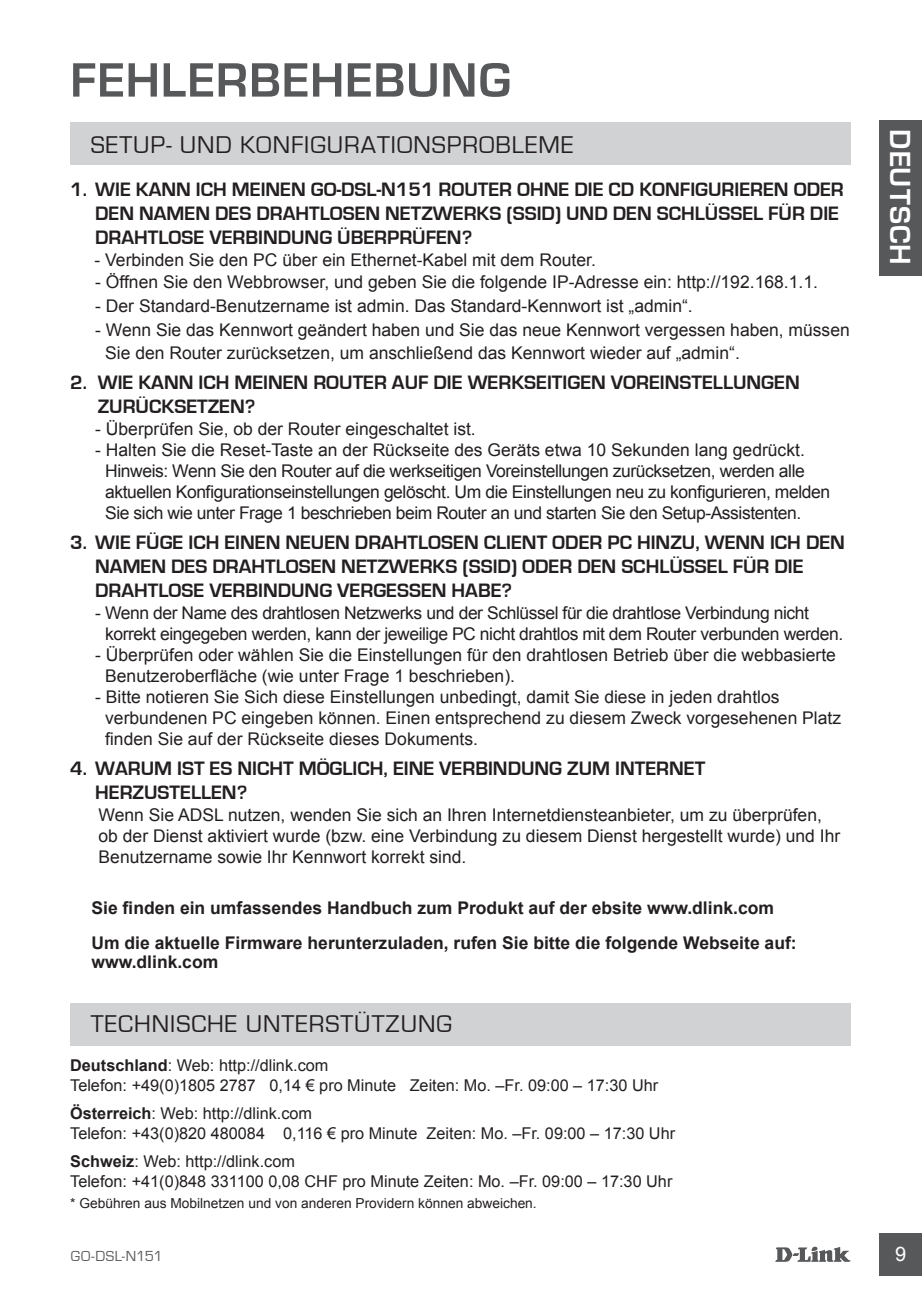
<style>
.page{position:relative;width:922px;height:1297px;background:#fff}
.page>*{position:absolute;margin:0;border:0;box-sizing:border-box;transform-origin:0 0}
.t1{font:700 50px "Eurostile";letter-spacing:.02em;color:#57585a}
.t2{font:700 30px "Eurostile";letter-spacing:.03em;color:#fff}
.t3{font:25px "Eurostile";letter-spacing:.04em;color:#231f20}
.t4{font:700 20px/24px "Eurostile";color:#231f20}
.t5{font:20px "Arial";color:#fff}
.t6{font:17.5px/21px "Arial";color:#231f20}
.t7{font:17.5px/21px "Arial";letter-spacing:-.025em;color:#231f20}
.t8{font:700 17.5px/35px "Arial";color:#231f20}
.t9{font:16.25px/20.5px "Arial";color:#231f20}
.t10{font:15px "Eurostile";letter-spacing:.025em;color:#57585a}
.t11{font:13.75px "Arial";color:#231f20}
.s1{font-weight:700}
</style>
<div class="page">
<svg style="left:775px;top:1246px;width:75px;height:16px"></svg>
<div style="left:879px;top:1233px;width:42px;height:43px;background:#57585a"></div>
<div style="left:879px;top:120px;width:42px;height:156px;background:#57585a"></div>
<div style="left:70px;top:122px;width:780px;height:43px;background:#d1d2d4"></div>
<div style="left:70px;top:1003px;width:780px;height:43px;background:#d1d2d4"></div>
<h1 class="t1" style="left:70px;top:53px;width:442px">FEHLERBEHEBUNG</h1>
<h3 class="t3" style="left:91px;top:131px;width:484px">SETUP- UND KONFIGURATIONSPROBLEME</h3>
<p class="t4" style="left:95px;top:177px;width:750px;text-indent:-25px">1. WIE KANN ICH MEINEN GO-DSL-N151 ROUTER OHNE DIE CD KONFIGURIEREN ODER<br>DEN NAMEN DES DRAHTLOSEN NETZWERKS (SSID) UND DEN SCHLÜSSEL FÜR DIE<br>DRAHTLOSE VERBINDUNG ÜBERPRÜFEN?</p>
<p class="t6" style="left:94px;top:249px;width:502px">- Verbinden Sie den PC über ein Ethernet-Kabel mit dem Router.</p>
<p class="t6" style="left:95px;top:272px;width:724px">- Öffnen Sie den Webbrowser, und geben Sie die folgende IP-Adresse ein: http://192.168.1.1.</p>
<p class="t6" style="left:95px;top:296px;width:599px">- Der Standard-Benutzername ist admin. Das Standard-Kennwort ist „admin“.</p>
<p class="t6" style="left:105px;top:319px;width:745px;line-height:22.8px;text-indent:-10px">- Wenn Sie das Kennwort geändert haben und Sie das neue Kennwort vergessen haben, müssen<br>Sie den Router zurücksetzen, um anschließend das Kennwort wieder auf „admin“.</p>
<p class="t4" style="left:98px;top:370px;width:703px;text-indent:-28px">2. WIE KANN ICH MEINEN ROUTER AUF DIE WERKSEITIGEN VOREINSTELLUNGEN<br>ZURÜCKSETZEN?</p>
<p class="t6" style="left:95px;top:419px;width:382px">- Überprüfen Sie, ob der Router eingeschaltet ist.</p>
<p class="t7" style="left:105px;top:440px;width:726px;text-indent:-10px">- Halten Sie die Reset-Taste an der Rückseite des Geräts etwa 10 Sekunden lang gedrückt.<br>Hinweis: Wenn Sie den Router auf die werkseitigen Voreinstellungen zurücksetzen, werden alle aktuellen Konfigurationseinstellungen gelöscht. Um die Einstellungen neu zu konfigurieren, melden Sie sich wie unter Frage 1 beschrieben beim Router an und starten Sie den Setup-Assistenten.</p>
<p class="t4" style="left:95px;top:531px;width:751px;text-indent:-25px">3. WIE FÜGE ICH EINEN NEUEN DRAHTLOSEN CLIENT ODER PC HINZU, WENN ICH DEN<br>NAMEN DES DRAHTLOSEN NETZWERKS (SSID) ODER DEN SCHLÜSSEL FÜR DIE<br>DRAHTLOSE VERBINDUNG VERGESSEN HABE?</p>
<p class="t7" style="left:105px;top:603px;width:739px;text-indent:-10px">- Wenn der Name des drahtlosen Netzwerks und der Schlüssel für die drahtlose Verbindung nicht korrekt eingegeben werden, kann der jeweilige PC nicht drahtlos mit dem Router verbunden werden.</p>
<p class="t6" style="left:105px;top:645px;width:732px;text-indent:-10px">- Überprüfen oder wählen Sie die Einstellungen für den drahtlosen Betrieb über die webbasierte<br>Benutzeroberfläche (wie unter Frage 1 beschrieben).</p>
<p class="t6" style="left:105px;top:687px;width:737px;text-indent:-10px">- Bitte notieren Sie Sich diese Einstellungen unbedingt, damit Sie diese in jeden drahtlos verbundenen PC eingeben können. Einen entsprechend zu diesem Zweck vorgesehenen Platz finden Sie auf der Rückseite dieses Dokuments.</p>
<p class="t4" style="left:95px;top:757px;width:611px;text-indent:-25px">4. WARUM IST ES NICHT MÖGLICH, EINE VERBINDUNG ZUM INTERNET<br>HERZUSTELLEN?</p>
<p class="t6" style="left:99px;top:805px;width:743px">Wenn Sie ADSL nutzen, wenden Sie sich an Ihren Internetdiensteanbieter, um zu überprüfen, ob der Dienst aktiviert wurde (bzw. eine Verbindung zu diesem Dienst hergestellt wurde) und Ihr<br>Benutzername sowie Ihr Kennwort korrekt sind.</p>
<p class="t8" style="left:91px;top:891px;width:706px">Sie finden ein umfassendes Handbuch zum Produkt auf der ebsite www.dlink.com<br>Um die aktuelle Firmware herunterzuladen, rufen Sie bitte die folgende Webseite auf:</p>
<p class="t8" style="left:91px;top:945px;width:128px">www.dlink.com</p>
<h3 class="t3" style="left:91px;top:1010px;width:362px">TECHNISCHE UNTERSTÜTZUNG</h3>
<p class="t9" style="left:70px;top:1055px;width:589px"><span class="s1">Deutschland</span>: Web: http://dlink.com<br>Telefon: +49(0)1805 2787 0,14 € pro Minute Zeiten: Mo. –Fr. 09:00 – 17:30 Uhr</p>
<p class="t9" style="left:70px;top:1103px;width:606px"><span class="s1">Österreich</span>: Web: http://dlink.com<br>Telefon: +43(0)820 480084 0,116 € pro Minute Zeiten: Mo. –Fr. 09:00 – 17:30 Uhr</p>
<p class="t9" style="left:70px;top:1151px;width:603px"><span class="s1">Schweiz</span>: Web: http://dlink.com<br>Telefon: +41(0)848 331100 0,08 CHF pro Minute Zeiten: Mo. –Fr. 09:00 – 17:30 Uhr</p>
<p class="t11" style="left:70px;top:1194px;width:468px">* Gebühren aus Mobilnetzen und von anderen Providern können abweichen.</p>
<h2 class="t2" style="left:916px;top:129px;width:137px;rotate:90deg">DEUTSCH</h2>
<p class="t10" style="left:71px;top:1248px;width:93px">GO-DSL-N151</p>
<p class="t5" style="left:895px;top:1241px;width:13px">9</p>
</div>
